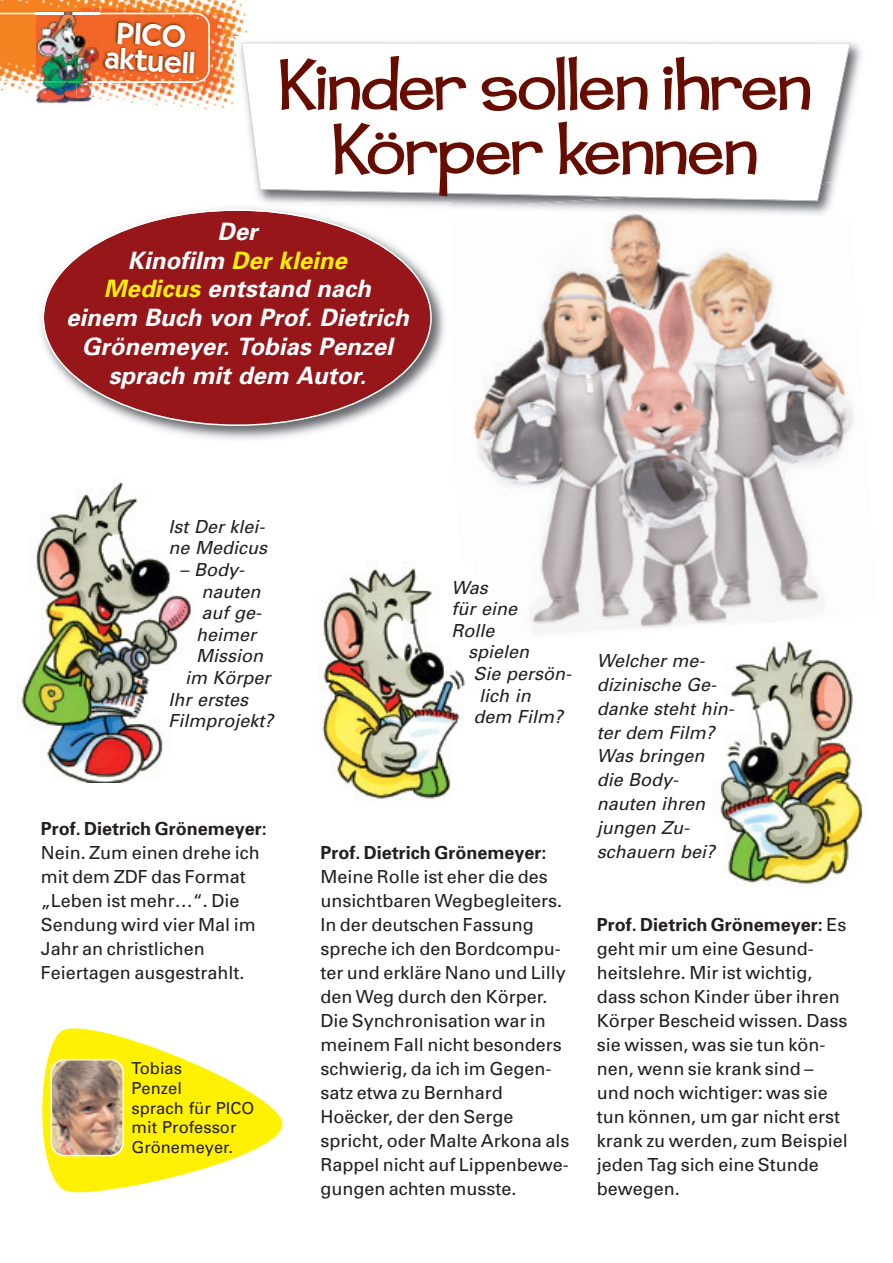
<style>
.page{position:relative;width:893px;height:1263px;background:#fff}
.page>*{position:absolute;margin:0;border:0;box-sizing:border-box;transform-origin:0 0}
.t1{font:300 75.75px/64.5px "Coop";letter-spacing:-.005em;color:#670d00;text-align:center}
.t2{font:500 30px/25.5px "Cg Bernhardt";color:#fff;text-align:center}
.t3{font:italic 700 24px/28.8px "Univers";color:#fff;text-align:center}
.t4{font:18px/24px "Univers";color:#231f20}
.t5{font:italic 18px/24px "Univers";color:#231f20}
.t6{font:700 18px "Univers";color:#231f20}
.t7{font:16.5px/19.8px "Univers";color:#231f20}
.s1{color:#fff101}
.s2{font-weight:700}
</style>
<div class="page">
<img style="left:473px;top:221px;width:381px;height:410px">
<img style="left:0;top:0;width:248px;height:110px">
<img style="left:81px;top:7px;width:104px;height:4px">
<img style="left:36px;top:83px;width:64px;height:23px">
<img style="left:76px;top:83px;width:24px;height:15px">
<img style="left:0;top:11px;width:210px;height:72px">
<img style="left:41px;top:208px;width:395px;height:232px">
<img style="left:436px;top:289px;width:9px;height:69px">
<svg style="left:43px;top:209px;width:389px;height:217px"></svg>
<img style="left:263px;top:42px;width:599px;height:160px">
<img style="left:451px;top:182px;width:400px;height:39px">
<img style="left:234px;top:36px;width:32px;height:74px">
<img style="left:234px;top:202px;width:217px;height:19px">
<svg style="left:436px;top:209px;width:15px;height:2px"></svg>
<img style="left:234px;top:209px;width:89px;height:12px">
<svg style="left:241px;top:43px;width:609px;height:158px"></svg>
<svg style="left:42px;top:1028px;width:241px;height:165px;fill:#fff101"></svg>
<img style="left:50px;top:1059px;width:74px;height:97px">
<img style="left:18px;top:478px;width:173px;height:304px">
<img style="left:714px;top:646px;width:149px;height:238px">
<img style="left:787px;top:641px;width:7px;height:5px">
<img style="left:320px;top:563px;width:146px;height:236px">
<img style="left:460px;top:561px;width:14px;height:83px">
<h2 class="t2" style="left:107px;top:20px;width:92px;rotate:3deg">PICO aktuell</h2>
<h1 class="t1" style="left:278px;top:61px;width:534px">Kinder sollen ihren<br>Körper kennen</h1>
<h3 class="t3" style="left:66px;top:219px;width:344px">Der<br>Kinofilm <span class="s1">Der kleine<br>Medicus</span> entstand nach einem Buch von Prof. Dietrich<br>Grönemeyer. Tobias Penzel sprach mit dem Autor.</h3>
<p class="t5" style="left:169px;top:517px;width:100px;line-height:21.6px">Ist Der klei&shy;ne Medicus</p>
<p class="t5" style="left:180px;top:559px;width:66px">– Body-</p>
<p class="t5" style="left:202px;top:581px;width:61px">nauten</p>
<p class="t5" style="left:202px;top:602px;width:61px">auf ge-</p>
<p class="t5" style="left:196px;top:624px;width:62px">heimer</p>
<p class="t5" style="left:196px;top:645px;width:68px">Mission</p>
<p class="t5" style="left:185px;top:667px;width:87px">im Körper</p>
<p class="t5" style="left:169px;top:689px;width:81px">Ihr erstes</p>
<p class="t5" style="left:169px;top:710px;width:107px">Filmprojekt?</p>
<p class="t6" style="left:41px;top:822px;width:228px">Prof. Dietrich Grönemeyer:</p>
<p class="t4" style="left:41px;top:842px;width:221px">Nein. Zum einen drehe ich mit dem ZDF das Format „Leben ist mehr…“. Die<br>Sendung wird vier Mal im<br>Jahr an christlichen<br>Feiertagen ausgestrahlt.</p>
<p class="t7" style="left:132px;top:1060px;width:124px">Tobias<br>Penzel<br>sprach für PICO mit Professor<br>Grönemeyer.</p>
<p class="t5" style="left:452px;top:578px;width:67px;line-height:21.6px">Was<br>für eine<br>Rolle</p>
<p class="t5" style="left:468px;top:642px;width:63px">spielen</p>
<p class="t5" style="left:474px;top:663px;width:99px">Sie persön-</p>
<p class="t5" style="left:479px;top:685px;width:53px">lich in</p>
<p class="t5" style="left:474px;top:706px;width:91px">dem Film?</p>
<p class="t6" style="left:320px;top:846px;width:228px">Prof. Dietrich Grönemeyer:</p>
<p class="t4" style="left:320px;top:866px;width:250px">Meine Rolle ist eher die des unsichtbaren Wegbegleiters.<br>In der deutschen Fassung spreche ich den Bordcompu&shy;ter und erkläre Nano und Lilly den Weg durch den Körper.<br>Die Synchronisation war in meinem Fall nicht besonders schwierig, da ich im Gegen&shy;satz etwa zu Bernhard<br>Hoëcker, der den Serge spricht, oder Malte Arkona als<br>Rappel nicht auf Lippenbewe&shy;gungen achten musste.</p>
<p class="t5" style="left:597px;top:650px;width:139px">Welcher me&shy;dizinische Ge&shy;danke steht hin&shy;ter dem Film?<br>Was bringen die Body&shy;nauten ihren jungen Zu&shy;schauern bei?</p>
<p class="t4" style="left:597px;top:914px;width:252px"><span class="s2">Prof. Dietrich Grönemeyer:</span> Es geht mir um eine Gesund&shy;heitslehre. Mir ist wichtig, dass schon Kinder über ihren<br>Körper Bescheid wissen. Dass sie wissen, was sie tun kön&shy;nen, wenn sie krank sind – und noch wichtiger: was sie tun können, um gar nicht erst krank zu werden, zum Beispiel jeden Tag sich eine Stunde bewegen.</p>
</div>
